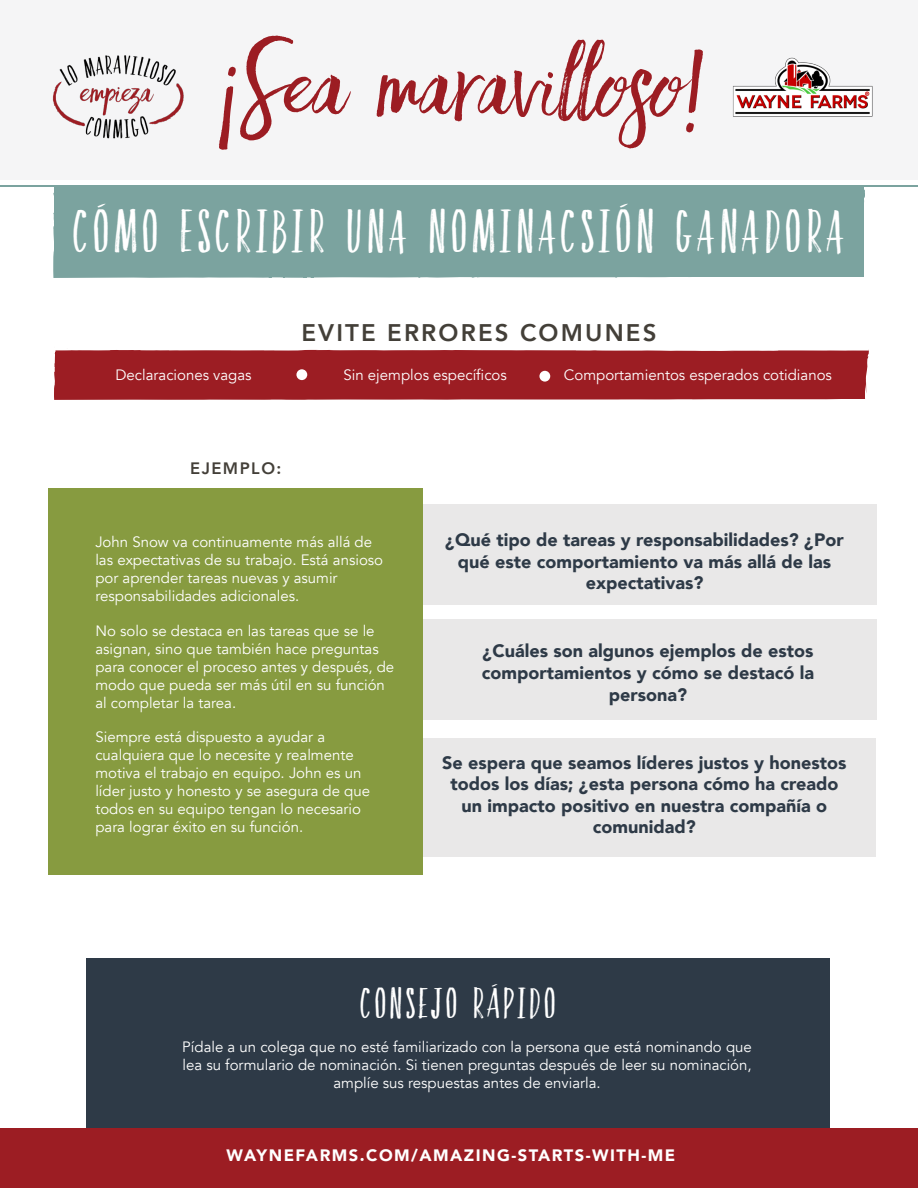
<style>
.page{position:relative;width:918px;height:1188px;background:#fff}
.page>*{position:absolute;margin:0;border:0;box-sizing:border-box;transform-origin:0 0}
.t1{font:87px "Faith And Glory One";color:#9c1d23}
.t2{font:42px "Faith And Glory Two";letter-spacing:.13em;color:#fff}
.t3{font:30px "Faith And Glory Two";letter-spacing:.13em;color:#fff}
.t4{font:800 24px "Avenir";letter-spacing:.09em;color:#433f38}
.t5{font:900 18px/21.6px "Avenir";color:#2e3a47;text-align:center}
.t6{font:900 16.5px "Avenir";letter-spacing:.09em;color:#fff}
.t7{font:800 16.5px "Avenir";letter-spacing:.09em;color:#433f38}
.t8{font:15px/18px "Avenir";color:#fff}
</style>
<div class="page">
<div style="left:86px;top:958px;width:744px;height:173px;background:#2e3a47"></div>
<div style="left:414px;top:504px;width:463px;height:101px;background:#e9e8e8"></div>
<div style="left:414px;top:619px;width:463px;height:101px;background:#e9e8e8"></div>
<div style="left:415px;top:738px;width:461px;height:119px;background:#e9e8e8"></div>
<div style="left:0;top:0;width:918px;height:180px;background:#f5f5f6"></div>
<img style="left:52px;top:55px;width:132px;height:84px">
<img style="left:733px;top:57px;width:140px;height:60px">
<hr style="left:0;top:185px;width:918px;height:2px;background:#7ba39f">
<div style="left:0;top:1129px;width:918px;height:59px;background:#9c1d23"></div>
<div style="left:53px;top:187px;width:812px;height:91px;background:#7ba39f"></div>
<svg style="left:712px;top:187px;width:6px;height:2px"></svg>
<svg style="left:862px;top:193px;width:3px;height:5px"></svg>
<svg style="left:855px;top:232px;width:8px;height:46px"></svg>
<div style="left:54px;top:349px;width:815px;height:51px;background:#9c1d23"></div>
<div style="left:49px;top:488px;width:374px;height:387px;background:#879b40"></div>
<p class="t1" style="left:234px;top:28px;width:470px">Sea maravilloso!</p>
<p class="t1" style="left:238px;top:171px;width:20px;rotate:-180deg">!</p>
<p class="t2" style="left:74px;top:200px;width:772px">CÓMO ESCRIBIR UNA NOMINACSIÓN GANADORA</p>
<p class="t4" style="left:301px;top:314px;width:357px">EVITE ERRORES COMUNES</p>
<p class="t8" style="left:116px;top:366px;width:138px">Declaraciones vagas</p>
<p class="t8" style="left:344px;top:366px;width:165px">Sin ejemplos específicos</p>
<p class="t8" style="left:564px;top:366px;width:270px">Comportamientos esperados cotidianos</p>
<p class="t7" style="left:190px;top:455px;width:93px">EJEMPLO:</p>
<p class="t8" style="left:95px;top:533px;width:289px">John Snow va continuamente más allá de las expectativas de su trabajo. Está ansioso por aprender tareas nuevas y asumir responsabilidades adicionales.</p>
<p class="t8" style="left:95px;top:622px;width:300px">No solo se destaca en las tareas que se le asignan, sino que también hace preguntas para conocer el proceso antes y después, de modo que pueda ser más útil en su función al completar la tarea.</p>
<p class="t8" style="left:95px;top:728px;width:276px">Siempre está dispuesto a ayudar a cualquiera que lo necesite y realmente motiva el trabajo en equipo. John es un líder justo y honesto y se asegura de que todos en su equipo tengan lo necesario para lograr éxito en su función.</p>
<p class="t5" style="left:445px;top:528px;width:400px">¿Qué tipo de tareas y responsabilidades? ¿Por qué este comportamiento va más allá de las expectativas?</p>
<p class="t5" style="left:482px;top:640px;width:334px">¿Cuáles son algunos ejemplos de estos comportamientos y cómo se destacó la persona?</p>
<p class="t5" style="left:442px;top:751px;width:406px">Se espera que seamos líderes justos y honestos todos los días; ¿esta persona cómo ha creado un impacto positivo en nuestra compañía o comunidad?</p>
<p class="t3" style="left:361px;top:981px;width:196px">CONSEJO RÁPIDO</p>
<p class="t8" style="left:182px;top:1039px;width:571px;text-align:center">Pídale a un colega que no esté familiarizado con la persona que está nominando que lea su formulario de nominación. Si tienen preguntas después de leer su nominación, amplíe sus respuestas antes de enviarla.</p>
<p class="t6" style="left:227px;top:1141px;width:450px">WAYNEFARMS.COM/AMAZING-STARTS-WITH-ME</p>
</div>
